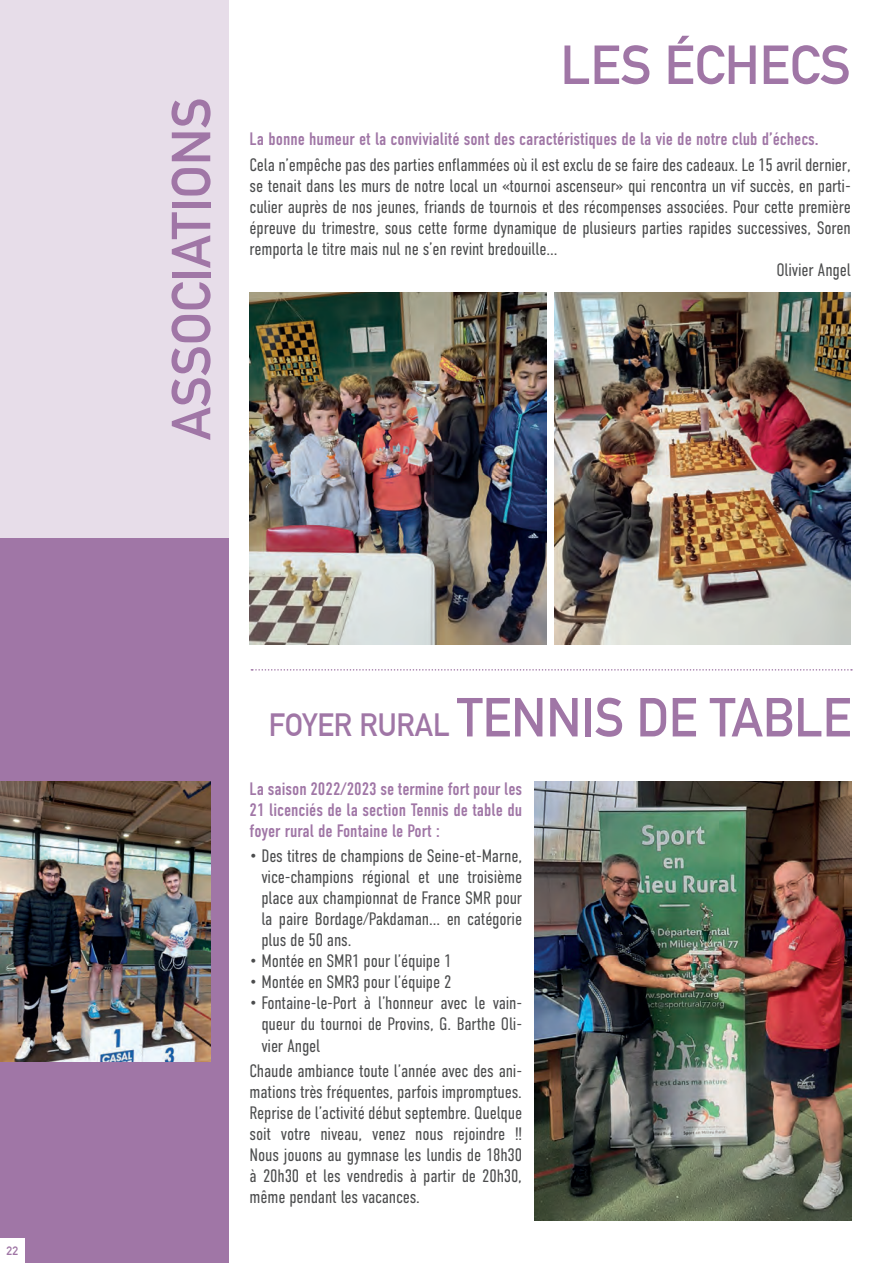
<style>
.page{position:relative;width:893px;height:1263px;background:#fff}
.page>*{position:absolute;margin:0;border:0;box-sizing:border-box;transform-origin:0 0}
.t1{font:700 54px "DIN Alternate";color:#a076a6;scale:.95 1}
.t2{font:700 54px "DIN Alternate";color:#a076a6}
.t3{font:300 18px/21px "DIN Condensed";letter-spacing:-.01em;color:#4b4c4d;text-align:justify}
.t4{font:18px/21px "DIN Condensed";color:#a076a6;text-align:justify}
.t5{font:700 12px "DIN Alternate";color:#a076a6}
.s1{font-size:31.5px}
</style>
<div class="page">
<div style="left:0;top:537px;width:228px;height:725px;background:#a076a6"></div>
<div style="left:0;top:1237px;width:25px;height:25px;background:#fff"></div>
<div style="left:0;top:0;width:228px;height:537px;background:#e7dde9"></div>
<svg style="left:251px;top:669px;width:600px;height:1px"></svg>
<img style="left:554px;top:292px;width:296px;height:352px">
<img style="left:249px;top:292px;width:297px;height:352px">
<img style="left:534px;top:781px;width:317px;height:439px">
<img style="left:0;top:781px;width:210px;height:279px">
<p class="t5" style="left:7px;top:1241px;width:13px">22</p>
<h1 class="t2" style="left:150px;top:440px;width:344px;rotate:-90deg">ASSOCIATIONS</h1>
<h1 class="t2" style="left:560px;top:24px;width:292px">LES ÉCHECS</h1>
<p class="t4" style="left:249px;top:129px;width:570px">La bonne humeur et la convivialité sont des caractéristiques de la vie de notre club d’échecs.</p>
<p class="t3" style="left:249px;top:154px;width:602px">Cela n’empêche pas des parties enflammées où il est exclu de se faire des cadeaux. Le 15 avril dernier,</p>
<p class="t3" style="left:249px;top:175px;width:602px">se tenait dans les murs de notre local un «tournoi ascenseur» qui rencontra un vif succès, en parti-</p>
<p class="t3" style="left:249px;top:196px;width:602px">culier auprès de nos jeunes, friands de tournois et des récompenses associées. Pour cette première</p>
<p class="t3" style="left:249px;top:217px;width:602px">épreuve du trimestre, sous cette forme dynamique de plusieurs parties rapides successives, Soren</p>
<p class="t3" style="left:249px;top:238px;width:309px">remporta le titre mais nul ne s’en revint bredouille...</p>
<p class="t3" style="left:776px;top:259px;width:76px">Olivier Angel</p>
<h1 class="t1" style="left:269px;top:676px;width:614px"><span class="s1">FOYER RURAL</span> TENNIS DE TABLE</h1>
<p class="t4" style="left:249px;top:778px;width:274px">La saison 2022/2023 se termine fort pour les 21 licenciés de la section Tennis de table du foyer rural de Fontaine le Port :</p>
<p class="t3" style="left:261px;top:845px;width:262px;text-indent:-12px">• Des titres de champions de Seine-et-Marne, vice-champions régional et une troisième place aux championnat de France SMR pour la paire Bordage/Pakdaman... en catégorie plus de 50 ans.</p>
<p class="t3" style="left:249px;top:950px;width:203px">• Montée en SMR1 pour l’équipe 1</p>
<p class="t3" style="left:249px;top:971px;width:203px">• Montée en SMR3 pour l’équipe 2</p>
<p class="t3" style="left:261px;top:992px;width:262px;text-indent:-12px">• Fontaine-le-Port à l’honneur avec le vain&shy;queur du tournoi de Provins, G. Barthe Oli&shy;vier Angel</p>
<p class="t3" style="left:249px;top:1059px;width:274px">Chaude ambiance toute l’année avec des ani&shy;mations très fréquentes, parfois impromptues.<br>Reprise de l’activité début septembre. Quelque soit votre niveau, venez nous rejoindre !!<br>Nous jouons au gymnase les lundis de 18h30 à 20h30 et les vendredis à partir de 20h30, même pendant les vacances.</p>
</div>
